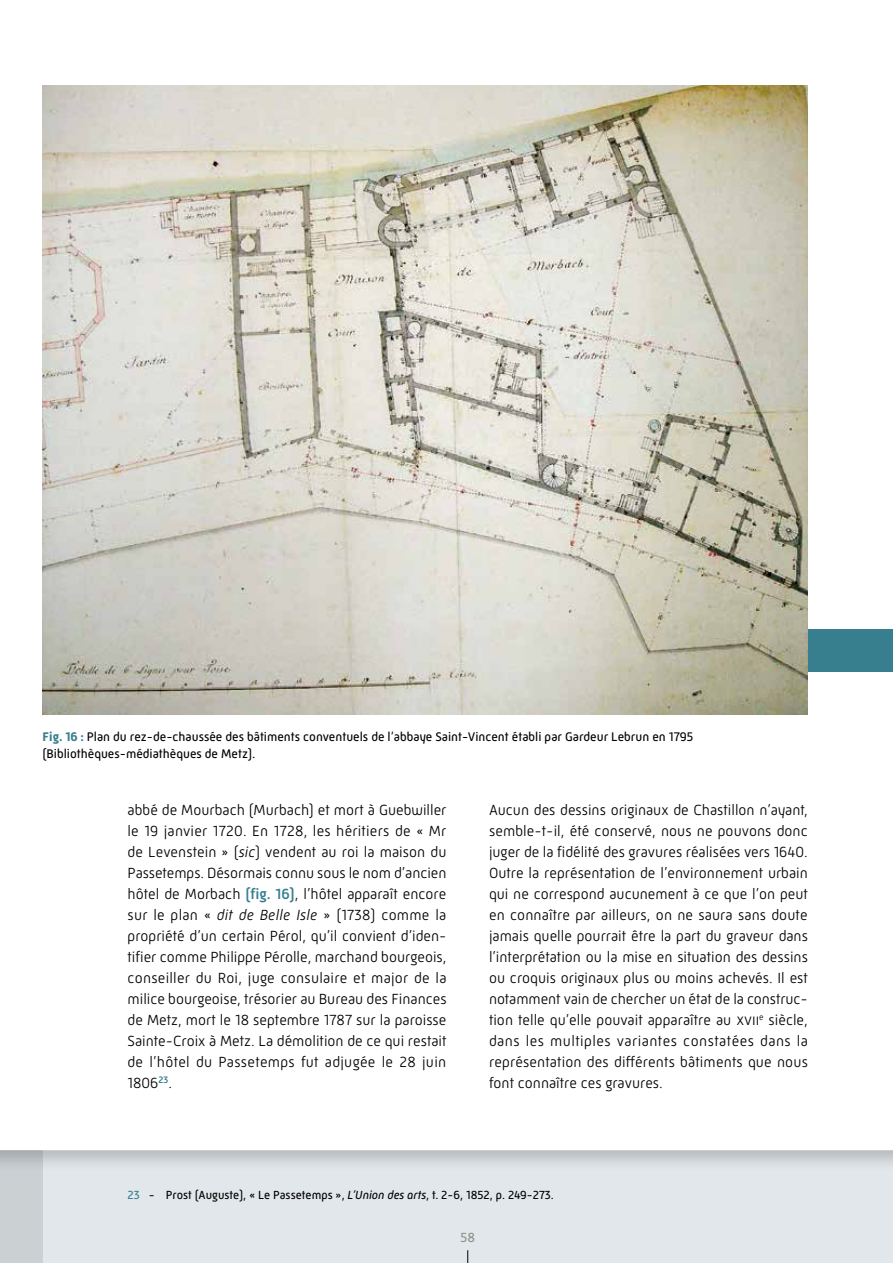
<style>
.page{position:relative;width:893px;height:1263px;background:#fff}
.page>*{position:absolute;margin:0;border:0;box-sizing:border-box;transform-origin:0 0}
.t1{font:300 15px/21px "Mic 32 New";letter-spacing:.01em;color:#000;text-align:justify}
.t2{font:13.5px "Mic 32 New";color:#8e9189}
.t3{font:12.75px/16.5px "Mic 32 New";color:#000}
.t4{font:12px "Mic 32 New";color:#000}
.s1{font-weight:700;color:#377f8f}
.s2{font-style:italic}
.s3{font-weight:500;color:#377f8f}
.s4{color:#377f8f}
</style>
<div class="page">
<div style="left:808px;top:629px;width:85px;height:43px;background:#377f8f"></div>
<hr style="left:892px;top:1080px;width:1px;height:183px;background:#e2e7eb">
<svg style="left:892px;top:1080px;width:1px;height:23px"></svg>
<div style="left:0;top:1150px;width:893px;height:113px;background:#e2e7eb"></div>
<div style="left:0;top:1150px;width:893px;height:23px;background:#000;opacity:.2"></div>
<svg style="left:0;top:1150px;width:43px;height:113px;background:#c8cccf"></svg>
<img style="left:43px;top:85px;width:765px;height:629px">
<svg style="left:467px;top:1250px;width:1px;height:13px"></svg>
<p class="t3" style="left:43px;top:728px;width:652px"><span class="s1">Fig. 16 :</span> Plan du rez-de-chaussée des bâtiments conventuels de l’abbaye Saint-Vincent établi par Gardeur Lebrun en 1795 (Bibliothèques-médiathèques de Metz).</p>
<p class="t1" style="left:128px;top:799px;width:321px">abbé de Mourbach (Murbach) et mort à Guebwiller le 19 janvier 1720. En 1728, les héritiers de « Mr de Levenstein » (<span class="s2">sic</span>) vendent au roi la maison du Passetemps. Désormais connu sous le nom d’ancien hôtel de Morbach <span class="s3">(fig. 16)</span>, l’hôtel apparaît encore sur le plan « <span class="s2">dit de Belle Isle</span> » (1738) comme la propriété d’un certain Pérol, qu’il convient d’iden&shy;tifier comme Philippe Pérolle, marchand bourgeois, conseiller du Roi, juge consulaire et major de la milice bourgeoise, trésorier au Bureau des Finances de Metz, mort le 18 septembre 1787 sur la paroisse Sainte-Croix à Metz. La démolition de ce qui restait de l’hôtel du Passetemps fut adjugée le 28 juin 1806<sup>23</sup>.</p>
<p class="t1" style="left:489px;top:799px;width:321px">Aucun des dessins originaux de Chastillon n’ayant, semble-t-il, été conservé, nous ne pouvons donc juger de la fidélité des gravures réalisées vers 1640.<br>Outre la représentation de l’environnement urbain qui ne correspond aucunement à ce que l’on peut en connaître par ailleurs, on ne saura sans doute jamais quelle pourrait être la part du graveur dans l’interprétation ou la mise en situation des dessins ou croquis originaux plus ou moins achevés. Il est notamment vain de chercher un état de la construc&shy;tion telle qu’elle pouvait apparaître au xvii<sup>e</sup> siècle, dans les multiples variantes constatées dans la représentation des différents bâtiments que nous font connaître ces gravures.</p>
<p class="t4" style="left:128px;top:1188px;width:428px"><span class="s4">23</span> - Prost (Auguste), « Le Passetemps », <span class="s2">L’Union des arts</span>, t. 2-6, 1852, p. 249-273.</p>
<p class="t2" style="left:460px;top:1229px;width:16px">58</p>
</div>
